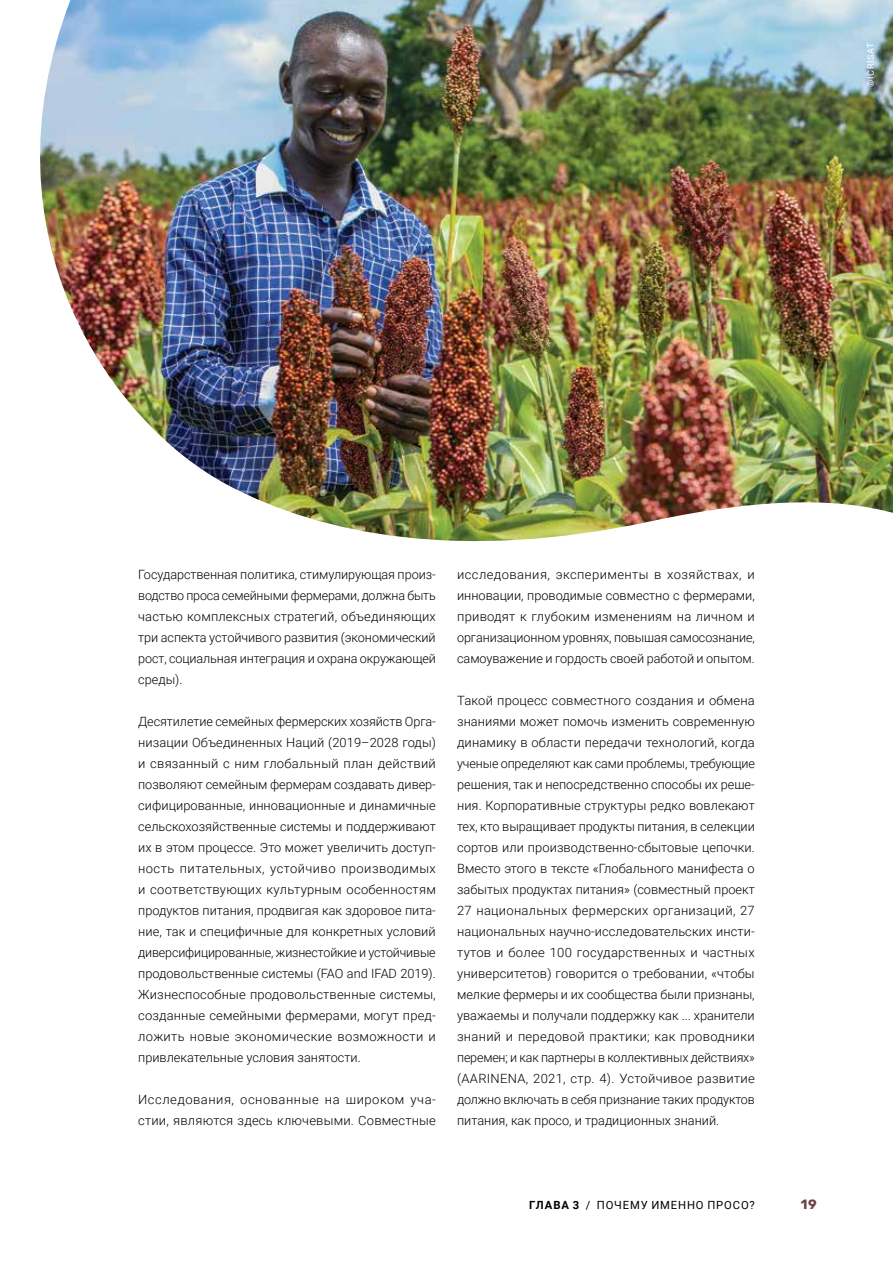
<style>
.page{position:relative;width:893px;height:1263px;background:#fff}
.page>*{position:absolute;margin:0;border:0;box-sizing:border-box;transform-origin:0 0}
.t1{font:300 13.5px "Rubik";color:#6d4241}
.t2{font:300 12.75px/21px "Roboto";color:#000;text-align:justify}
.t3{font:11.25px "Roboto";letter-spacing:.075em;color:#000}
.t4{font:9px "Roboto";letter-spacing:.075em;color:#fff}
.s1{font-weight:700}
</style>
<div class="page">
<img style="left:40px;top:0;width:853px;height:542px">
<p class="t4" style="left:864px;top:87px;width:45px;rotate:-90deg">©ICRISAT</p>
<p class="t2" style="left:138px;top:563px;width:299px">Государственная политика, стимулирующая произ&shy;водство проса семейными фермерами, должна быть частью комплексных стратегий, объединяющих три аспекта устойчивого развития (экономический рост, социальная интеграция и охрана окружающей среды).</p>
<p class="t2" style="left:138px;top:710px;width:299px">Десятилетие семейных фермерских хозяйств Орга&shy;низации Объединенных Наций (2019–2028 годы) и связанный с ним глобальный план действий позволяют семейным фермерам создавать дивер&shy;сифицированные, инновационные и динамичные сельскохозяйственные системы и поддерживают их в этом процессе. Это может увеличить доступ&shy;ность питательных, устойчиво производимых и соответствующих культурным особенностям продуктов питания, продвигая как здоровое пита&shy;ние, так и специфичные для конкретных условий диверсифицированные, жизнестойкие и устойчивые продовольственные системы (FAO and IFAD 2019).<br>Жизнеспособные продовольственные системы, созданные семейными фермерами, могут пред&shy;ложить новые экономические возможности и привлекательные условия занятости.</p>
<p class="t2" style="left:138px;top:1088px;width:299px">Исследования, основанные на широком уча&shy;стии, являются здесь ключевыми. Совместные</p>
<p class="t2" style="left:457px;top:563px;width:299px">исследования, эксперименты в хозяйствах, и инновации, проводимые совместно с фермерами, приводят к глубоким изменениям на личном и организационном уровнях, повышая самосознание, самоуважение и гордость своей работой и опытом.</p>
<p class="t2" style="left:457px;top:689px;width:299px">Такой процесс совместного создания и обмена знаниями может помочь изменить современную динамику в области передачи технологий, когда ученые определяют как сами проблемы, требующие решения, так и непосредственно способы их реше&shy;ния. Корпоративные структуры редко вовлекают тех, кто выращивает продукты питания, в селекции сортов или производственно-сбытовые цепочки.<br>Вместо этого в тексте «Глобального манифеста о забытых продуктах питания» (совместный проект 27 национальных фермерских организаций, 27 национальных научно-исследовательских инсти&shy;тутов и более 100 государственных и частных университетов) говорится о требовании, «чтобы мелкие фермеры и их сообщества были признаны, уважаемы и получали поддержку как ... хранители знаний и передовой практики; как проводники перемен; и как партнеры в коллективных действиях» (AARINENA, 2021, стр. 4). Устойчивое развитие должно включать в себя признание таких продуктов питания, как просо, и традиционных знаний.</p>
<p class="t3" style="left:529px;top:1197px;width:227px"><span class="s1">ГЛАВА 3</span> / ПОЧЕМУ ИМЕННО ПРОСО?</p>
<p class="t1" style="left:801px;top:1195px;width:17px">19</p>
</div>
